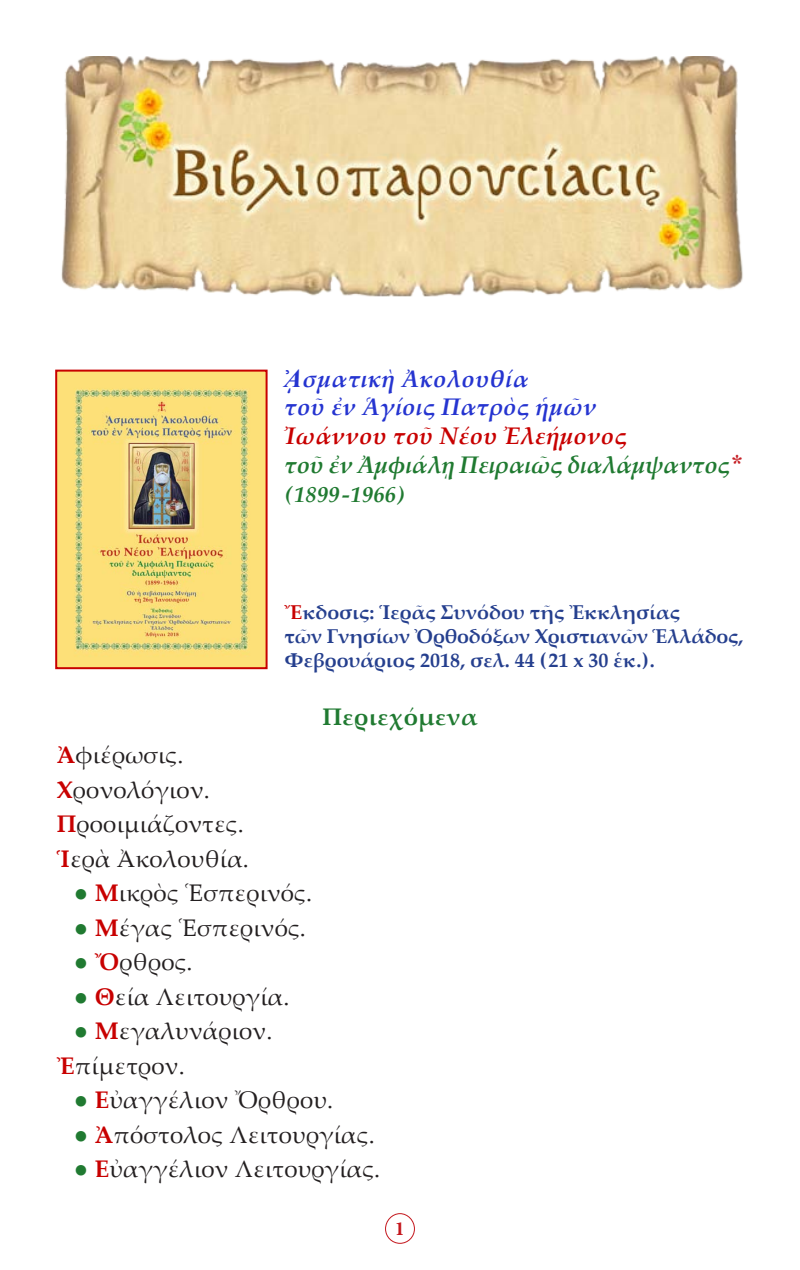
<style>
.page{position:relative;width:800px;height:1270px;background:#fff}
.page>*{position:absolute;margin:0;border:0;box-sizing:border-box;transform-origin:0 0}
.t1{font:24px "Palatino Linotype";letter-spacing:.01em;color:#231f20}
.t2{font:italic 700 24px "Palatino Linotype";letter-spacing:.01em;color:#2534d0}
.t3{font:italic 700 24px "Palatino Linotype";letter-spacing:-.01em;color:#207a31}
.t4{font:italic 700 24px "Palatino Linotype";letter-spacing:.01em;color:#c80000}
.t5{font:700 24px "Palatino Linotype";letter-spacing:.02em;color:#207a31}
.t6{font:italic 700 22px "Palatino Linotype";letter-spacing:.02em;color:#207a31}
.t7{font:700 20px "Palatino Linotype";color:#253f8e}
.t8{font:700 20px "Minion Pro";color:#c4161c}
.s1{font-family:"CTOS New Times Bold Italic Test 1";font-weight:400;font-style:normal;font-size:26px}
.s2{font-family:"CTOS New Times Bold Test 1";font-weight:400;font-style:normal;color:#c62026}
.s3{color:#c80000}
.s4{font-weight:700;color:#c80000}
.s5{color:#207a31}
</style>
<div class="page">
<div style="left:385px;top:1213px;width:30px;height:31px;border:1px solid #c4161c;border-radius:50%"></div>
<img style="left:61px;top:57px;width:682px;height:240px">
<img style="left:58px;top:373px;width:207px;height:293px">
<div style="left:55px;top:370px;width:213px;height:299px;border:2px solid #c80000"></div>
<p class="t2" style="left:285px;top:361px;width:246px"><span class="s1">ᾈ</span>σματικὴ Ἀκολουθία</p>
<p class="t2" style="left:285px;top:390px;width:313px">τοῦ ἐν Ἁγίοις Πατρὸς ἡμῶν</p>
<p class="t4" style="left:285px;top:419px;width:344px">Ἰωάννου τοῦ Νέου Ἐλεήμονος</p>
<p class="t3" style="left:285px;top:448px;width:460px">τοῦ ἐν Ἀμφιάλῃ Πειραιῶς διαλάμψαντος<span class="s2">*</span></p>
<p class="t6" style="left:285px;top:479px;width:122px">(1899-1966)</p>
<p class="t7" style="left:285px;top:598px;width:397px"><span class="s3">Ἔ</span>κδοσις: Ἱερᾶς Συνόδου τῆς Ἐκκλησίας</p>
<p class="t7" style="left:285px;top:622px;width:460px">τῶν Γνησίων Ὀρθοδόξων Χριστιανῶν Ἑλλάδος,</p>
<p class="t7" style="left:285px;top:646px;width:372px">Φεβρουάριος 2018, σελ. 44 (21 x 30 ἑκ.).</p>
<p class="t5" style="left:322px;top:700px;width:157px">Περιεχόμενα</p>
<p class="t1" style="left:57px;top:738px;width:128px"><span class="s4">Ἀ</span>φιέρωσις.</p>
<p class="t1" style="left:57px;top:773px;width:155px"><span class="s4">X</span>ρονολόγιον.</p>
<p class="t1" style="left:57px;top:807px;width:189px"><span class="s4">Π</span>ροοιμιάζοντες.</p>
<p class="t1" style="left:57px;top:842px;width:194px"><span class="s4">Ἱ</span>ερὰ Ἀκολουθία.</p>
<p class="t1" style="left:74px;top:876px;width:240px"><span class="s5">●</span> <span class="s4">Μ</span>ικρὸς Ἑσπερινός.</p>
<p class="t1" style="left:74px;top:910px;width:234px"><span class="s5">●</span> <span class="s4">Μ</span>έγας Ἑσπερινός.</p>
<p class="t1" style="left:74px;top:945px;width:120px"><span class="s5">●</span> <span class="s4">Ὄ</span>ρθρος.</p>
<p class="t1" style="left:74px;top:979px;width:217px"><span class="s5">●</span> <span class="s4">Θ</span>εία Λειτουργία.</p>
<p class="t1" style="left:74px;top:1014px;width:200px"><span class="s5">●</span> <span class="s4">Μ</span>εγαλυνάριον.</p>
<p class="t1" style="left:57px;top:1048px;width:130px"><span class="s4">Ἐ</span>πίμετρον.</p>
<p class="t1" style="left:74px;top:1083px;width:261px"><span class="s5">●</span> <span class="s4">Ε</span>ὐαγγέλιον Ὄρθρου.</p>
<p class="t1" style="left:74px;top:1117px;width:302px"><span class="s5">●</span> <span class="s4">Ἀ</span>πόστολος Λειτουργίας.</p>
<p class="t1" style="left:74px;top:1152px;width:308px"><span class="s5">●</span> <span class="s4">Ε</span>ὐαγγέλιον Λειτουργίας.</p>
<p class="t8" style="left:395px;top:1215px;width:11px">1</p>
</div>
